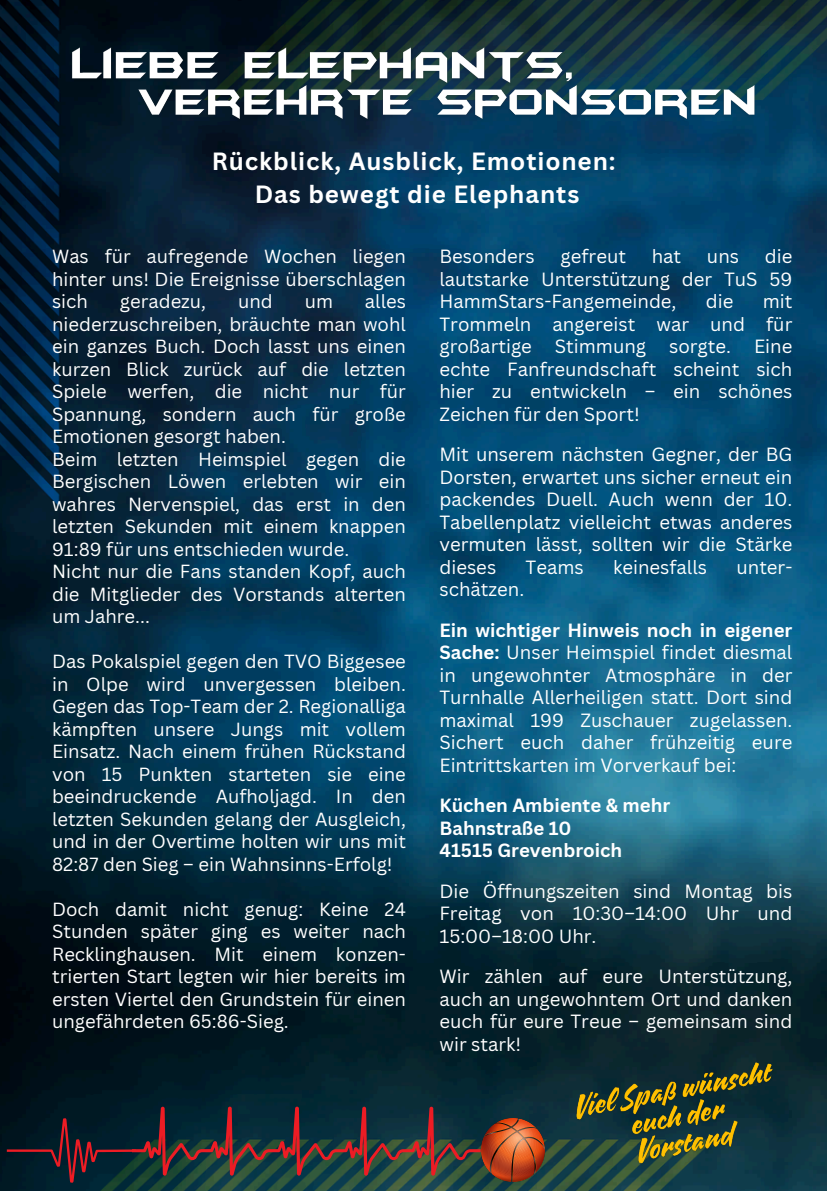
<style>
.page{position:relative;width:839px;height:1191px;background:#fff}
.page>*{position:absolute;margin:0;border:0;box-sizing:border-box;transform-origin:0 0}
.t1{font:700 24.2px/33px "Canva Sans";letter-spacing:.035em;color:#fff;text-align:center}
.t2{font:18.6px/22.4px "Canva Sans";color:#fff;text-align:justify}
.t3{font:700 18.6px/22.4px "Canva Sans";color:#fff}
.s1{font-weight:700}
</style>
<div class="page">
<img style="left:0;top:0;width:826px;height:1191px">
<svg style="left:7px;top:1107px;width:473px;height:76px;background:#272f34"></svg>
<img style="left:566px;top:1051px;width:227px;height:136px">
<img style="left:481px;top:1118px;width:63px;height:63px">
<img style="left:67px;top:42px;width:694px;height:86px">
<p class="t1" style="left:212px;top:144px;width:405px">Rückblick, Ausblick, Emotionen:<br>Das bewegt die Elephants</p>
<h3 class="t2" style="left:52px;top:245px;width:355px">Was für aufregende Wochen liegen hinter uns! Die Ereignisse überschlagen sich</h3>
<h3 class="t2" style="left:52px;top:290px;width:355px;text-indent:313px">alles niederzuschreiben, bräuchte man wohl ein ganzes Buch. Doch lasst uns einen kurzen Blick zurück auf die letzten Spiele werfen, die nicht nur für Spannung, sondern auch für große Emotionen gesorgt haben.</h3>
<p class="t2" style="left:52px;top:447px;width:355px">Beim letzten Heimspiel gegen die Bergischen Löwen erlebten wir ein wahres Nervenspiel, das erst in den letzten Sekunden mit einem knappen 91:89 für uns entschieden wurde.</p>
<p class="t2" style="left:52px;top:560px;width:355px">Nicht nur die Fans standen Kopf, auch die Mitglieder des Vorstands alterten um Jahre...</p>
<p class="t2" style="left:52px;top:650px;width:355px">Das Pokalspiel gegen den TVO Biggesee in Olpe wird unvergessen bleiben.<br>Gegen das Top-Team der 2. Regionalliga kämpften unsere Jungs mit vollem Einsatz. Nach einem frühen Rückstand von 15 Punkten starteten sie eine beeindruckende Aufholjagd. In den letzten Sekunden gelang der Ausgleich, und in der Overtime holten wir uns mit 82:87 den Sieg – ein Wahnsinns-Erfolg!</p>
<p class="t2" style="left:52px;top:897px;width:355px">Doch damit nicht genug: Keine 24<br>Stunden später ging es weiter nach Recklinghausen. Mit einem konzen&shy;trierten Start legten wir hier bereits im ersten Viertel den Grundstein für einen ungefährdeten 65:86-Sieg.</p>
<h3 class="t2" style="left:120px;top:290px;width:88px">geradezu,</h3>
<h3 class="t2" style="left:238px;top:290px;width:36px">und</h3>
<h3 class="t2" style="left:305px;top:290px;width:30px">um</h3>
<p class="t2" style="left:439px;top:245px;width:97px">Besonders</p>
<p class="t2" style="left:560px;top:245px;width:67px">gefreut</p>
<p class="t2" style="left:651px;top:245px;width:31px">hat</p>
<p class="t2" style="left:707px;top:245px;width:34px">uns</p>
<p class="t2" style="left:439px;top:245px;width:354px;text-indent:325px">die lautstarke Unterstützung der TuS 59<br>HammStars-Fangemeinde,</p>
<p class="t2" style="left:439px;top:290px;width:354px;text-indent:323px">mit Trommeln angereist war und für großartige Stimmung sorgte. Eine echte Fanfreundschaft scheint sich hier zu entwickeln – ein schönes Zeichen für den Sport!</p>
<p class="t2" style="left:439px;top:443px;width:354px">Mit unserem nächsten Gegner, der BG Dorsten, erwartet uns sicher erneut ein packendes Duell. Auch wenn der 10.<br>Tabellenplatz vielleicht etwas anderes vermuten lässt, sollten wir die Stärke dieses</p>
<p class="t2" style="left:705px;top:290px;width:29px">die</p>
<p class="t2" style="left:525px;top:555px;width:60px">Teams</p>
<p class="t2" style="left:613px;top:555px;width:96px">keinesfalls</p>
<p class="t2" style="left:736px;top:555px;width:57px">unter-</p>
<p class="t2" style="left:439px;top:578px;width:86px">schätzen.</p>
<h4 class="t2" style="left:439px;top:618px;width:354px"><span class="s1">Ein wichtiger Hinweis noch in eigener Sache:</span> Unser Heimspiel findet diesmal in ungewohnter Atmosphäre in der Turnhalle Allerheiligen statt. Dort sind maximal 199 Zuschauer zugelassen.<br>Sichert euch daher frühzeitig eure Eintrittskarten im Vorverkauf bei:</h4>
<p class="t3" style="left:439px;top:794px;width:232px">Küchen Ambiente &amp; mehr<br>Bahnstraße 10<br>41515 Grevenbroich</p>
<p class="t2" style="left:439px;top:879px;width:354px">Die Öffnungszeiten sind Montag bis Freitag von 10:30–14:00 Uhr und 15:00–18:00 Uhr.</p>
<p class="t2" style="left:439px;top:965px;width:354px">Wir zählen auf eure Unterstützung, auch an ungewohntem Ort und danken euch für eure Treue – gemeinsam sind wir stark!</p>
</div>
